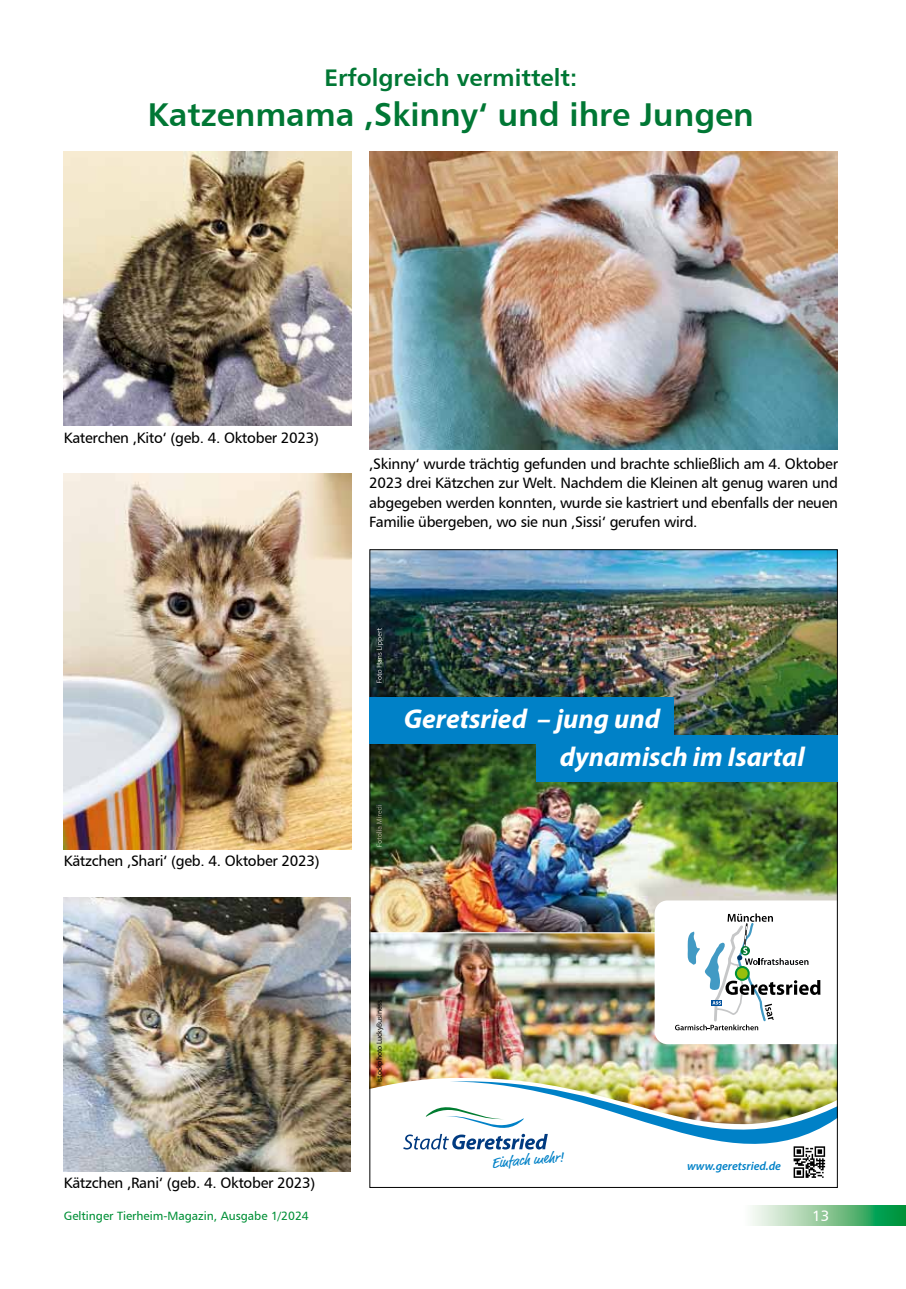
<style>
.page{position:relative;width:906px;height:1289px;background:#fff}
.page>*{position:absolute;margin:0;border:0;box-sizing:border-box;transform-origin:0 0}
.t1{font:33px "Humanist 777 BT Bold B";color:#007734}
.t2{font:italic 700 27.3px/37.5px "Myriad Pro";color:#fff}
.t3{font:24px "Humanist 777 BT Bold B";color:#007734}
.t4{font:15px/19.5px "Humanist 777 BT Roman B";letter-spacing:-.02em;color:#000;text-align:justify}
.t5{font:15px "Humanist 777 BT Roman B";color:#fff}
.t6{font:14.55px "Market Pro";color:#0081c7}
.t7{font:12px "Humanist 777 BT Roman B";color:#009037}
.t8{font:italic 600 12px "Myriad Pro";color:#0081c7}
.t9{font:7.5px "Myriad Pro";letter-spacing:-.01em;color:#000}
</style>
<div class="page">
<svg style="left:752px;top:1205px;width:154px;height:20px"></svg>
<img style="left:369px;top:151px;width:469px;height:298px">
<img style="left:64px;top:151px;width:288px;height:275px">
<img style="left:64px;top:473px;width:288px;height:376px">
<img style="left:64px;top:897px;width:287px;height:273px">
<img style="left:372px;top:744px;width:463px;height:333px">
<hr style="left:370px;top:932px;width:467px;height:1px;background:#fff">
<svg style="left:372px;top:1077px;width:28px;height:12px"></svg>
<img style="left:372px;top:551px;width:463px;height:184px">
<svg style="left:654px;top:900px;width:181px;height:144px"></svg>
<img style="left:400px;top:1076px;width:435px;height:102px">
<img style="left:376px;top:804px;width:6px;height:42px">
<img style="left:376px;top:628px;width:7px;height:55px">
<div style="left:370px;top:697px;width:304px;height:47px;background:#0081c7"></div>
<div style="left:536px;top:735px;width:301px;height:46px;background:#0081c7"></div>
<h3 class="t3" style="left:324px;top:63px;width:254px">Erfolgreich vermittelt:</h3>
<h1 class="t1" style="left:148px;top:94px;width:607px">Katzenmama ‚Skinny‘ und ihre Jungen</h1>
<p class="t4" style="left:64px;top:427px;width:257px">Katerchen ‚Kito‘ (geb. 4. Oktober 2023)</p>
<p class="t4" style="left:369px;top:453px;width:470px">‚Skinny‘ wurde trächtig gefunden und brachte schließlich am 4. Oktober 2023 drei Kätzchen zur Welt. Nachdem die Kleinen alt genug waren und abgegeben werden konnten, wurde sie kastriert und ebenfalls der neuen Familie übergeben, wo sie nun ‚Sissi‘ gerufen wird.</p>
<p class="t4" style="left:64px;top:851px;width:257px">Kätzchen ‚Shari‘ (geb. 4. Oktober 2023)</p>
<p class="t4" style="left:64px;top:1172px;width:253px">Kätzchen ‚Rani‘ (geb. 4. Oktober 2023)</p>
<h2 class="t2" style="left:559px;top:699px;width:246px;text-indent:-156px">Geretsried – jung und<br>dynamisch im Isartal</h2>
<p class="t9" style="left:374px;top:1082px;width:84px;rotate:-90deg">istockphoto LuckyBusiness</p>
<p class="t6" style="left:491px;top:1153px;width:74px;rotate:-5deg">Einfach mehr!</p>
<p class="t8" style="left:687px;top:1158px;width:96px">www.geretsried.de</p>
<p class="t7" style="left:64px;top:1208px;width:246px">Geltinger Tierheim-Magazin, Ausgabe 1/2024</p>
<p class="t5" style="left:812px;top:1206px;width:19px">13</p>
</div>
